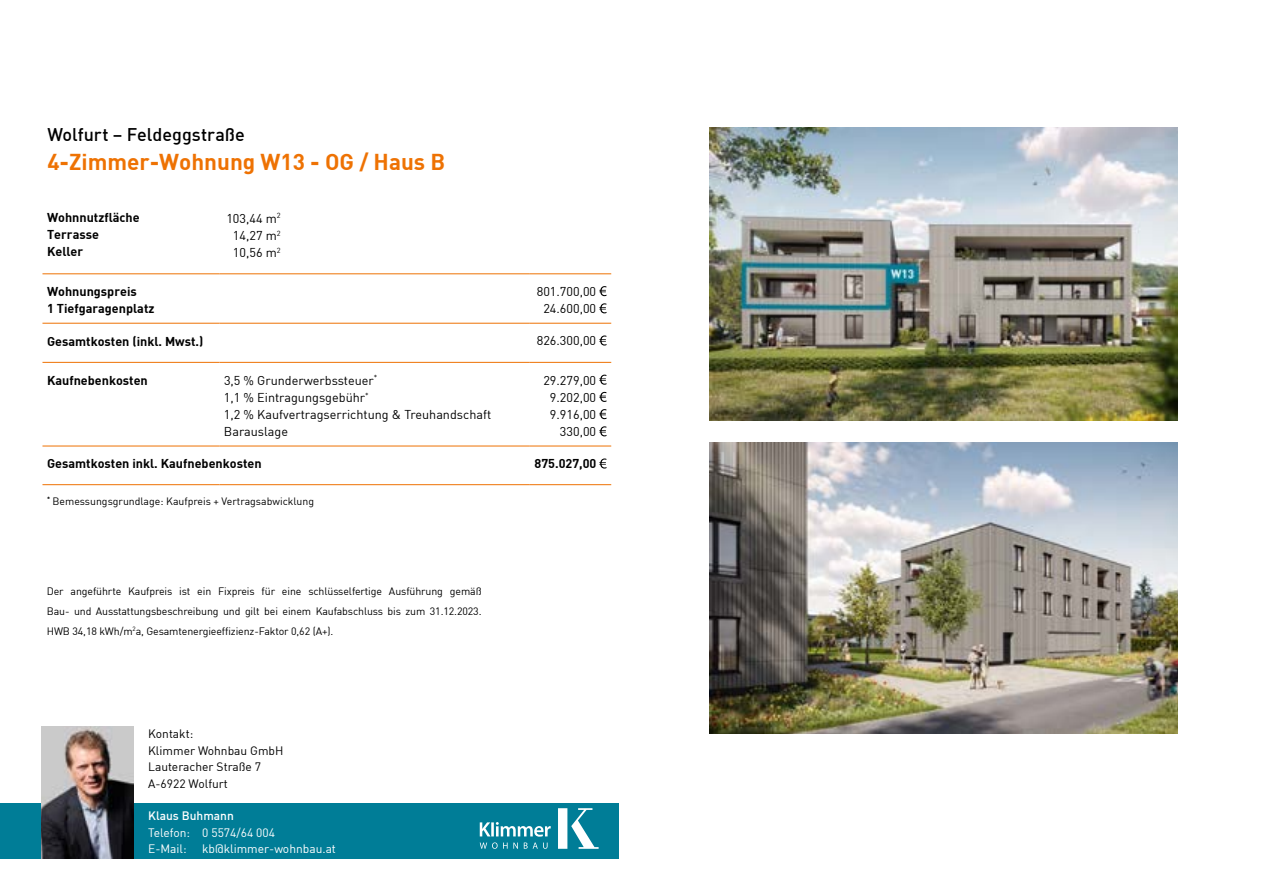
<style>
.page{position:relative;width:1263px;height:893px;background:#fff}
.page>*{position:absolute;margin:0;border:0;box-sizing:border-box;transform-origin:0 0}
.t1{font:700 22.5px "DIN";color:#ee7203}
.t2{font:500 18px "DIN";color:#000}
.t3{font:12.6px/17.2px "DIN";color:#000;text-align:center}
.t4{font:700 12.6px/17.2px "DIN";color:#000}
.t5{font:12px/16.4px "DIN";color:#000}
.t6{font:12px/16.4px "DIN";color:#fff}
.t7{font:500 12px "DIN";color:#fff}
.t8{font:10.65px/19.8px "DIN";letter-spacing:-.01em;color:#000;text-align:justify}
.t9{font:10.5px "DIN";color:#000}
</style>
<div class="page">
<div style="left:0;top:804px;width:619px;height:55px;background:#007d97"></div>
<svg style="left:480px;top:822px;width:71px;height:27px"></svg>
<svg style="left:558px;top:808px;width:41px;height:41px"></svg>
<hr style="left:42px;top:484px;width:177px;height:1px;background:#ee7203">
<hr style="left:219px;top:484px;width:311px;height:1px;background:#ee7203">
<hr style="left:530px;top:484px;width:81px;height:1px;background:#ee7203">
<hr style="left:42px;top:273px;width:177px;height:1px;background:#ee7203">
<hr style="left:219px;top:273px;width:311px;height:1px;background:#ee7203">
<hr style="left:530px;top:273px;width:81px;height:1px;background:#ee7203">
<hr style="left:42px;top:323px;width:177px;height:1px;background:#ee7203">
<hr style="left:219px;top:323px;width:311px;height:1px;background:#ee7203">
<hr style="left:530px;top:323px;width:81px;height:1px;background:#ee7203">
<hr style="left:42px;top:362px;width:177px;height:1px;background:#ee7203">
<hr style="left:219px;top:362px;width:311px;height:1px;background:#ee7203">
<hr style="left:530px;top:362px;width:81px;height:1px;background:#ee7203">
<hr style="left:42px;top:446px;width:177px;height:1px;background:#ee7203">
<hr style="left:219px;top:446px;width:311px;height:1px;background:#ee7203">
<hr style="left:530px;top:446px;width:81px;height:1px;background:#ee7203">
<svg style="left:599px;top:286px;width:8px;height:10px"></svg>
<svg style="left:599px;top:303px;width:8px;height:10px"></svg>
<svg style="left:599px;top:335px;width:8px;height:11px"></svg>
<svg style="left:599px;top:375px;width:8px;height:10px"></svg>
<svg style="left:599px;top:392px;width:8px;height:10px"></svg>
<svg style="left:599px;top:409px;width:8px;height:10px"></svg>
<svg style="left:599px;top:426px;width:8px;height:10px"></svg>
<svg style="left:599px;top:458px;width:8px;height:11px"></svg>
<img style="left:42px;top:727px;width:91px;height:132px">
<img style="left:710px;top:128px;width:468px;height:293px">
<img style="left:710px;top:442px;width:468px;height:292px">
<h2 class="t2" style="left:47px;top:123px;width:199px">Wolfurt – Feldeggstraße</h2>
<h1 class="t1" style="left:47px;top:148px;width:399px">4-Zimmer-Wohnung W13 - OG / Haus B</h1>
<p class="t3" style="left:226px;top:209px;width:56px">103,44 m<sup>2<br></sup>14,27 m<sup>2<br></sup>10,56 m<sup>2</sup></p>
<p class="t4" style="left:47px;top:208px;width:94px">Wohnnutzfläche<br>Terrasse<br>Keller</p>
<p class="t4" style="left:47px;top:282px;width:109px">Wohnungspreis<br>1 Tiefgaragenplatz</p>
<p class="t3" style="left:537px;top:283px;width:61px">801.700,00<br>24.600,00</p>
<p class="t4" style="left:47px;top:332px;width:158px">Gesamtkosten (inkl. Mwst.)</p>
<p class="t3" style="left:537px;top:332px;width:61px">826.300,00</p>
<p class="t4" style="left:47px;top:371px;width:102px">Kaufnebenkosten</p>
<p class="t3" style="left:224px;top:371px;width:269px;text-align:left">3,5 % Grunderwerbssteuer<sup>*<br></sup>1,1 % Eintragungsgebühr<sup>*<br></sup>1,2 % Kaufvertragserrichtung &amp; Treuhandschaft<br>Barauslage</p>
<p class="t3" style="left:543px;top:371px;width:54px;text-align:right">29.279,00<br>9.202,00<br>9.916,00<br>330,00</p>
<p class="t4" style="left:47px;top:455px;width:216px">Gesamtkosten inkl. Kaufnebenkosten</p>
<p class="t4" style="left:534px;top:455px;width:63px">875.027,00</p>
<p class="t9" style="left:47px;top:495px;width:268px"><sup>*</sup> Bemessungsgrundlage: Kaufpreis + Vertragsabwicklung</p>
<p class="t8" style="left:47px;top:581px;width:436px">Der angeführte Kaufpreis ist ein Fixpreis für eine schlüsselfertige Ausführung gemäß Bau- und Ausstattungsbeschreibung und gilt bei einem Kaufabschluss bis zum 31.12.2023.<br>HWB 34,18 kWh/m<sup>2</sup>a, Gesamtenergieeffizienz-Faktor 0,62 (A+).</p>
<p class="t5" style="left:148px;top:726px;width:137px">Kontakt:<br>Klimmer Wohnbau GmbH<br>Lauteracher Straße 7<br>A-6922 Wolfurt</p>
<p class="t7" style="left:148px;top:808px;width:87px">Klaus Buhmann</p>
<p class="t6" style="left:148px;top:824px;width:128px">Telefon: 0 5574/64 004<br>E-Mail:</p>
<p class="t6" style="left:202px;top:840px;width:135px">kb@klimmer-wohnbau.at</p>
</div>
